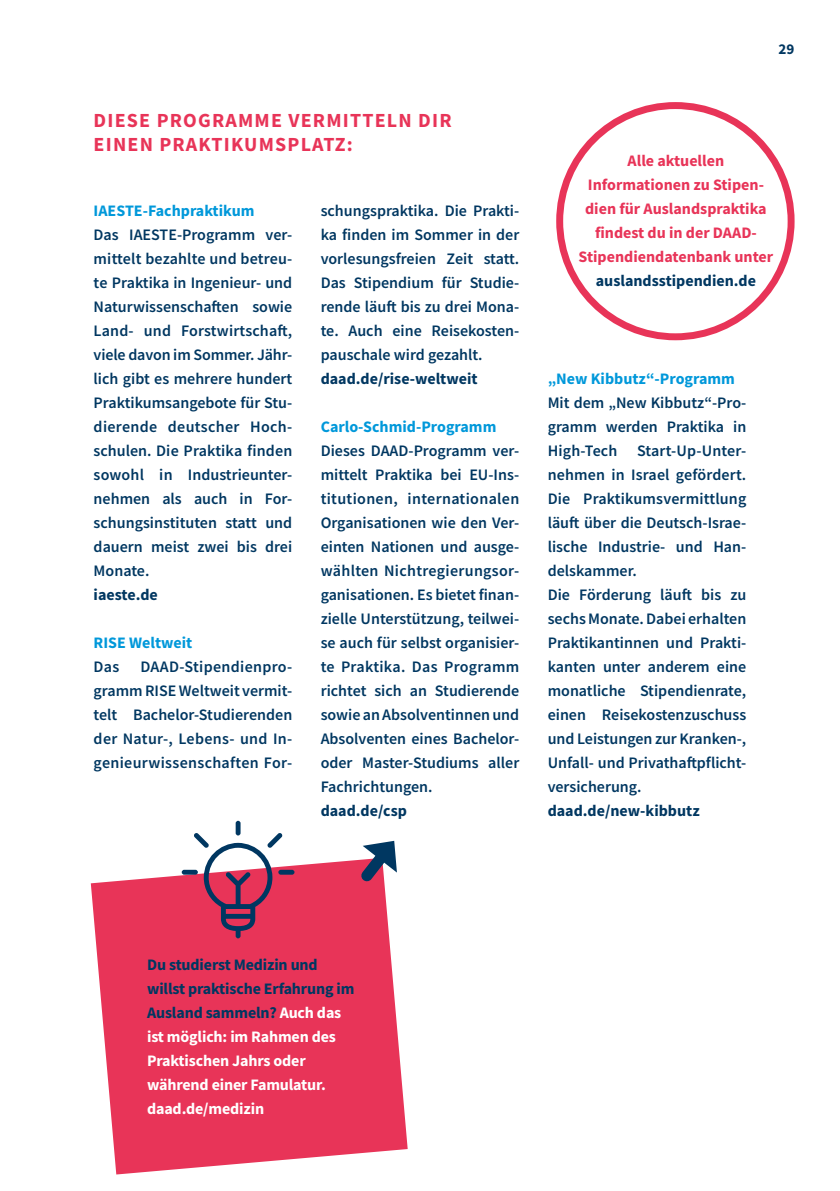
<style>
.page{position:relative;width:840px;height:1191px;background:#fff}
.page>*{position:absolute;margin:0;border:0;box-sizing:border-box;transform-origin:0 0}
.t1{font:700 20px/24px "Source Sans Pro";letter-spacing:.06em;color:#e83458}
.t2{font:600 16px/24px "Source Sans Pro";color:#003761;text-align:justify}
.t3{font:700 16px/24px "Source Sans Pro";letter-spacing:-.01em;color:#fff}
.t4{font:700 16px/24px "Source Sans Pro";color:#e83458;text-align:center}
.t5{font:700 16px "Source Sans Pro";color:#0098da}
.t6{font:700 16px "Source Sans Pro";color:#003761}
.t7{font:700 15px "Source Sans Pro";color:#003761}
.s1{color:#003761}
</style>
<div class="page">
<svg style="left:91px;top:860px;width:316px;height:314px;background:#eb4f6e"></svg>
<div style="left:235px;top:820px;width:5px;height:15px;background:#003761;border-radius:2px"></div>
<div style="left:182px;top:869px;width:16px;height:5px;background:#003761;border-radius:2px"></div>
<div style="left:278px;top:869px;width:16px;height:5px;background:#003761;border-radius:2px"></div>
<svg style="left:194px;top:833px;width:88px;height:105px"></svg>
<svg style="left:351px;top:840px;width:50px;height:51px"></svg>
<div style="left:556px;top:102px;width:238px;height:238px;border:7px solid #e83458;border-radius:50%"></div>
<h1 class="t1" style="left:94px;top:108px;width:359px">DIESE PROGRAMME VERMITTELN DIR<br>EINEN PRAKTIKUMSPLATZ:</h1>
<h2 class="t5" style="left:94px;top:200px;width:162px">IAESTE-Fachpraktikum</h2>
<p class="t2" style="left:94px;top:223px;width:200px">Das IAESTE-Programm ver&shy;mittelt bezahlte und betreu&shy;te Praktika in Ingenieur- und Naturwissenschafen sowie Land- und Forstwirtschaf, viele davon im Sommer. Jähr&shy;lich gibt es mehrere hundert Praktikumsangebote für Stu&shy;dierende deutscher Hoch&shy;schulen. Die Praktika finden sowohl in Industrieunter&shy;nehmen als auch in For&shy;schungsinstituten statt und dauern meist zwei bis drei Monate.</p>
<p class="t6" style="left:94px;top:584px;width:66px">iaeste.de</p>
<h2 class="t5" style="left:94px;top:632px;width:100px">RISE Weltweit</h2>
<p class="t2" style="left:94px;top:655px;width:27px">Das</p>
<p class="t2" style="left:94px;top:655px;width:200px;text-indent:47px">DAAD-Stipendienpro&shy;gramm RISE Weltweit vermit&shy;telt Bachelor-Studierenden der Natur-, Lebens- und In&shy;genieurwissenschaften For-</p>
<p class="t2" style="left:320px;top:199px;width:200px">schungspraktika. Die Prakti&shy;ka finden im Sommer in der vorlesungsfreien Zeit statt.<br>Das Stipendium für Studie&shy;rende läuf bis zu drei Mona&shy;te. Auch eine Reisekosten&shy;pauschale wird gezahlt.</p>
<p class="t6" style="left:320px;top:368px;width:158px">daad.de/rise-weltweit</p>
<h2 class="t5" style="left:320px;top:416px;width:177px">Carlo-Schmid-Programm</h2>
<p class="t2" style="left:320px;top:439px;width:200px">Dieses DAAD-Programm ver&shy;mittelt Praktika bei EU-Ins&shy;titutionen, internationalen Organisationen wie den Ver&shy;einten Nationen und ausge&shy;wählten Nichtregierungsor&shy;ganisationen. Es bietet finan&shy;zielle Unterstützung, teilwei&shy;se auch für selbst organisier&shy;te Praktika. Das Programm richtet sich an Studierende sowie an Absolventinnen und Absolventen eines Bachelor&shy;oder Master-Studiums aller Fachrichtungen.</p>
<p class="t6" style="left:320px;top:800px;width:88px">daad.de/csp</p>
<p class="t7" style="left:778px;top:39px;width:18px">29</p>
<p class="t4" style="left:578px;top:148px;width:196px">Alle aktuellen<br>Informationen zu Stipen&shy;dien für Auslandspraktika findest du in der DAAD-<br>Stipendiendatenbank unter <span class="s1">auslandsstipendien.de</span></p>
<h2 class="t5" style="left:547px;top:368px;width:189px">„New Kibbutz“-Programm</h2>
<p class="t2" style="left:547px;top:391px;width:200px;text-align:left">Mit dem „New Kibbutz“-Pro&shy;gramm werden Praktika in<br>High-Tech Start-Up-Unter&shy;nehmen in Israel gefördert.<br>Die Praktikumsvermittlung läuf über die Deutsch-Israe&shy;lische Industrie- und Han&shy;delskammer.<br>Die Förderung läuf bis zu sechs Monate. Dabei erhalten<br>Praktikantinnen und Prakti&shy;kanten unter anderem eine monatliche Stipendienrate, einen Reisekostenzuschuss und Leistungen zur Kranken-,<br>Unfall- und Privathafpflicht&shy;versicherung.</p>
<p class="t6" style="left:547px;top:800px;width:153px">daad.de/new-kibbutz</p>
<p class="t3" style="left:147px;top:952px;width:209px"><span class="s1">Du studierst Medizin und willst praktische Erfahrung im<br>Ausland sammeln?</span> Auch das ist möglich: im Rahmen des<br>Praktischen Jahrs oder während einer Famulatur. daad.de/medizin</p>
</div>
